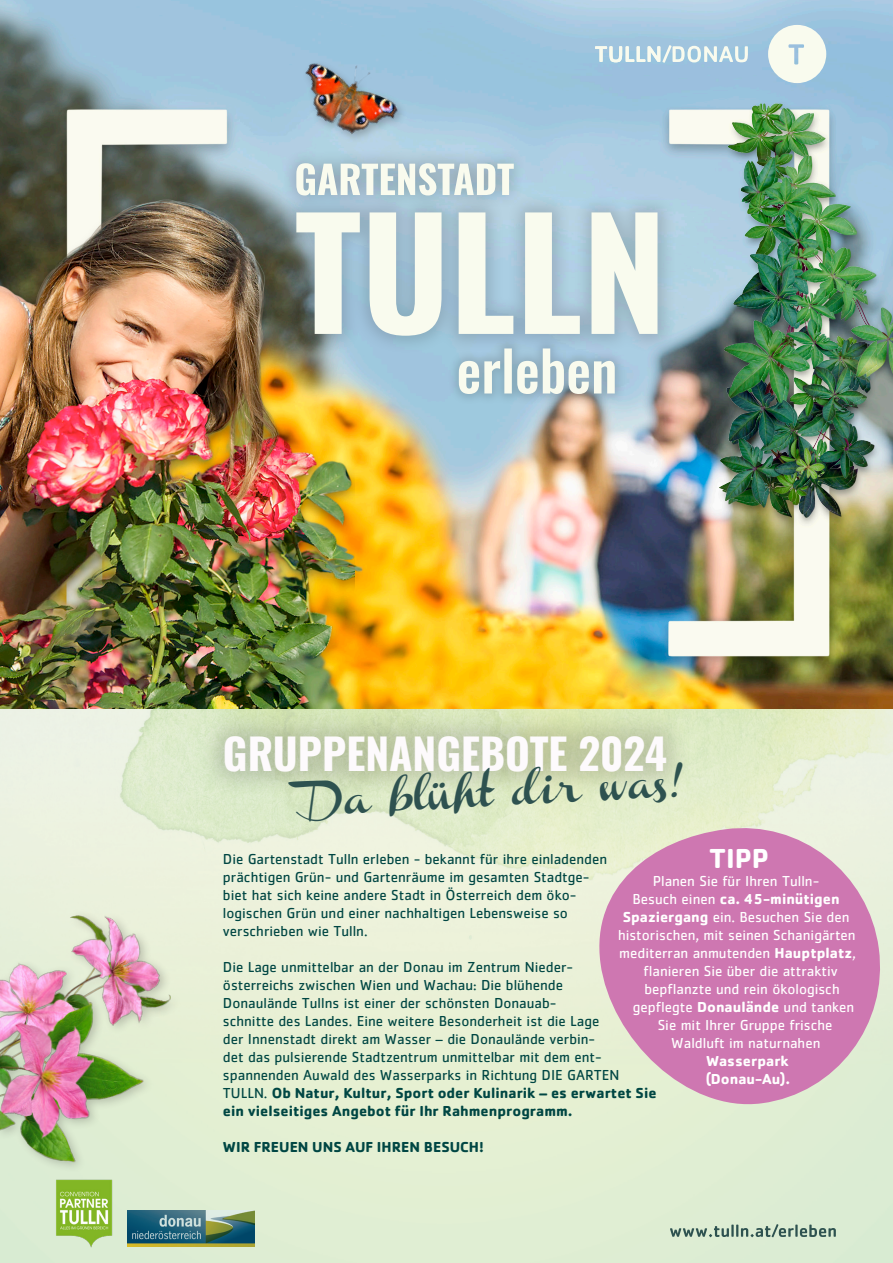
<style>
.page{position:relative;width:893px;height:1263px;background:#fff}
.page>*{position:absolute;margin:0;border:0;box-sizing:border-box;transform-origin:0 0}
.Einf__Abs{font:700 42.45px "Oswald";color:#fdfafc}
.Einf__Abs-2{font:29.85px "Channel Slanted 1";color:#2e5250}
.t1{font:700 28.5px "Cachet Std";color:#fff}
.t2{font:15px/18px "Cachet Std";color:#004643}
.t3{font:15px "Cachet Std";color:#fff}
.t4{font:700 15px "Cachet Std";color:#fff}
.t5{font:700 15px "Cachet Std";color:#004643}
.s1{font-weight:400}
.s2{font-weight:700}
</style>
<div class="page">
<img style="left:0;top:709px;width:893px;height:554px">
<img style="left:0;top:0;width:893px;height:709px">
<img style="left:280px;top:31px;width:129px;height:133px">
<img style="left:666px;top:82px;width:210px;height:445px">
<img style="left:128px;top:1210px;width:126px;height:37px">
<img style="left:0;top:900px;width:185px;height:277px">
<img style="left:54px;top:1178px;width:60px;height:72px">
<div style="left:278px;top:193px;width:399px;height:162px;background:#231f20;opacity:.17"></div>
<svg style="left:354px;top:212px;width:303px;height:124px;background:#d0dfe1"></svg>
<div style="left:447px;top:337px;width:180px;height:69px;background:#231f20;opacity:.17"></div>
<svg style="left:459px;top:348px;width:156px;height:46px;background:#c1d4d9"></svg>
<svg style="left:590px;top:819px;width:299px;height:294px;background:#d59dbc"></svg>
<svg style="left:670px;top:1224px;width:166px;height:13px;background:#a1b7a6"></svg>
<div style="left:198px;top:710px;width:494px;height:88px;background:#231f20;opacity:.17"></div>
<div style="left:281px;top:149px;width:247px;height:61px;background:#accada"></div>
<svg style="left:296px;top:163px;width:218px;height:32px;background:#d0dddc"></svg>
<svg style="left:595px;top:45px;width:153px;height:18px;background:#c0d9e4"></svg>
<svg style="left:768px;top:25px;width:58px;height:58px;background:#e1ece9"></svg>
<img style="left:0;top:184px;width:354px;height:525px">
<p class="Einf__Abs" style="left:223px;top:731px;width:446px">GRUPPENANGEBOTE 2024</p>
<p class="Einf__Abs-2" style="left:306px;top:788px;width:374px;rotate:-3deg">Da blüht dir was!</p>
<p class="t1" style="left:709px;top:840px;width:62px">TIPP</p>
<p class="t3" style="left:653px;top:872px;width:168px">Planen Sie für Ihren Tulln-</p>
<p class="t4" style="left:633px;top:889px;width:209px"><span class="s1">Besuch einen</span> ca. 45-minütigen</p>
<p class="t3" style="left:623px;top:908px;width:228px"><span class="s2">Spaziergang</span> ein. Besuchen Sie den</p>
<p class="t3" style="left:618px;top:926px;width:239px">historischen, mit seinen Schanigärten</p>
<p class="t3" style="left:619px;top:944px;width:238px">mediterran anmutenden <span class="s2">Hauptplatz</span>,</p>
<p class="t3" style="left:643px;top:962px;width:196px">flanieren Sie über die attraktiv</p>
<p class="t3" style="left:645px;top:980px;width:197px">bepflanzte und rein ökologisch</p>
<p class="t3" style="left:633px;top:998px;width:223px">gepflegte <span class="s2">Donaulände</span> und tanken</p>
<p class="t3" style="left:658px;top:1016px;width:176px">Sie mit Ihrer Gruppe frische</p>
<p class="t3" style="left:671px;top:1034px;width:151px">Waldluft im naturnahen</p>
<p class="t4" style="left:706px;top:1051px;width:84px">Wasserpark</p>
<p class="t4" style="left:706px;top:1069px;width:86px">(Donau-Au).</p>
<p class="t2" style="left:223px;top:850px;width:386px">Die Gartenstadt Tulln erleben - bekannt für ihre einladenden prächtigen Grün- und Gartenräume im gesamten Stadtge&shy;biet hat sich keine andere Stadt in Österreich dem öko&shy;logischen Grün und einer nachhaltigen Lebensweise so verschrieben wie Tulln.</p>
<p class="t2" style="left:223px;top:958px;width:435px">Die Lage unmittelbar an der Donau im Zentrum Nieder-<br>österreichs zwischen Wien und Wachau: Die blühende<br>Donaulände Tullns ist einer der schönsten Donauab-<br>schnitte des Landes. Eine weitere Besonderheit ist die Lage<br>der Innenstadt direkt am Wasser – die Donaulände verbin-<br>det das pulsierende Stadtzentrum unmittelbar mit dem ent&shy;spannenden Auwald des Wasserparks in Richtung DIE GARTEN TULLN. <span class="s2">Ob Natur, Kultur, Sport oder Kulinarik – es erwartet Sie ein vielseitiges Angebot für Ihr Rahmenprogramm.</span></p>
<p class="t5" style="left:223px;top:1137px;width:262px">WIR FREUEN UNS AUF IHREN BESUCH!</p>
</div>
